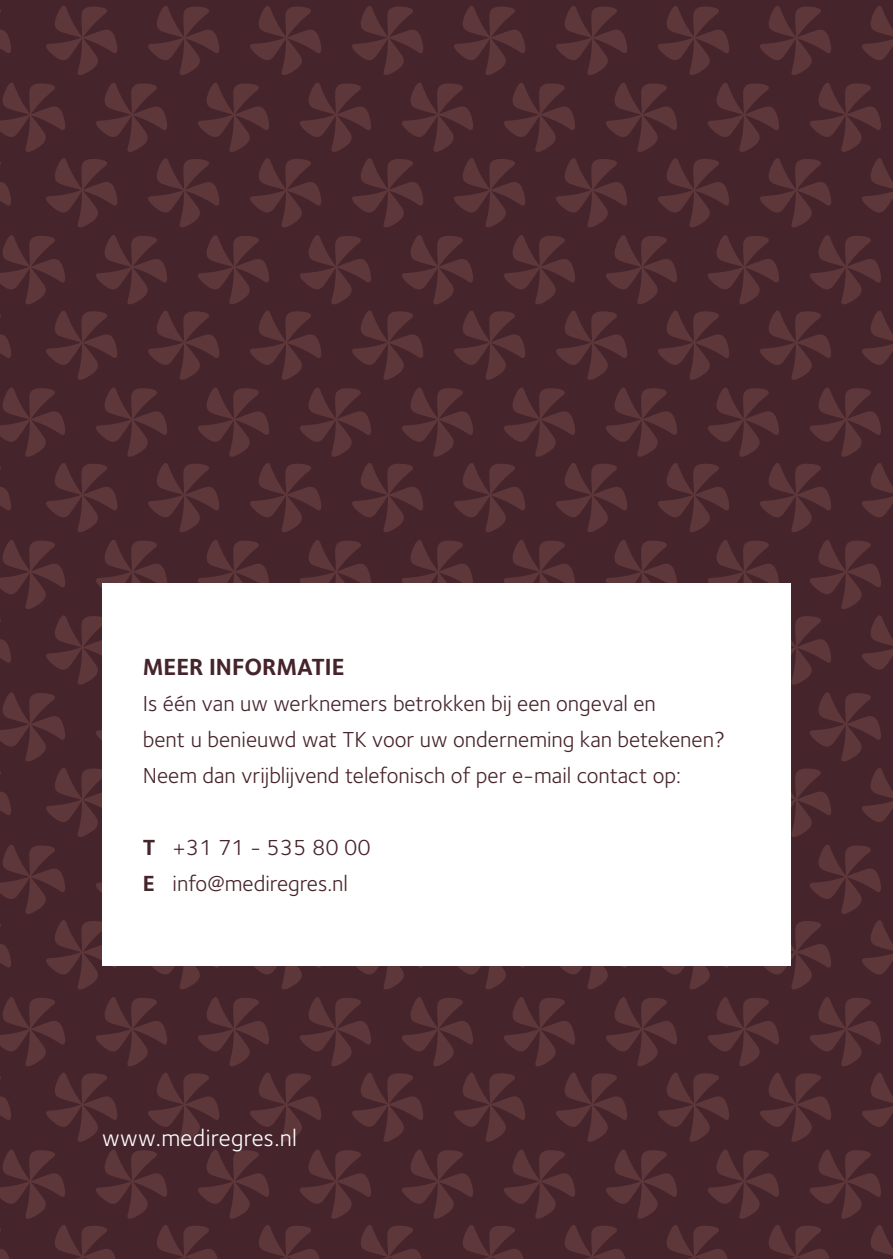
<style>
.page{position:relative;width:893px;height:1259px;background:#46242b}
.page>*{position:absolute;margin:0;border:0;box-sizing:border-box;transform-origin:0 0}
.t1{font:24px "Foundry Sterling";letter-spacing:.015em;color:#fff}
.t2{font:700 24px "Foundry Sterling";color:#46242b}
.t3{font:22.5px/36px "Foundry Sterling";color:#46242b}
.s1{font-weight:700}
</style>
<div class="page">
<svg style="left:0;top:83px;width:65px;height:69px"></svg>
<svg style="left:96px;top:83px;width:71px;height:69px"></svg>
<svg style="left:198px;top:83px;width:71px;height:69px"></svg>
<svg style="left:402px;top:83px;width:71px;height:69px"></svg>
<svg style="left:300px;top:83px;width:71px;height:69px"></svg>
<svg style="left:504px;top:83px;width:71px;height:69px"></svg>
<svg style="left:606px;top:83px;width:71px;height:69px"></svg>
<svg style="left:708px;top:83px;width:71px;height:69px"></svg>
<svg style="left:810px;top:83px;width:71px;height:69px"></svg>
<svg style="left:0;top:235px;width:65px;height:69px"></svg>
<svg style="left:96px;top:235px;width:71px;height:69px"></svg>
<svg style="left:198px;top:235px;width:71px;height:69px"></svg>
<svg style="left:402px;top:235px;width:71px;height:69px"></svg>
<svg style="left:300px;top:235px;width:71px;height:69px"></svg>
<svg style="left:504px;top:235px;width:71px;height:69px"></svg>
<svg style="left:606px;top:235px;width:71px;height:69px"></svg>
<svg style="left:708px;top:235px;width:71px;height:69px"></svg>
<svg style="left:810px;top:235px;width:71px;height:69px"></svg>
<svg style="left:0;top:387px;width:65px;height:70px"></svg>
<svg style="left:96px;top:387px;width:71px;height:70px"></svg>
<svg style="left:198px;top:387px;width:71px;height:70px"></svg>
<svg style="left:402px;top:387px;width:71px;height:70px"></svg>
<svg style="left:300px;top:387px;width:71px;height:70px"></svg>
<svg style="left:504px;top:387px;width:71px;height:70px"></svg>
<svg style="left:606px;top:387px;width:71px;height:70px"></svg>
<svg style="left:708px;top:387px;width:71px;height:70px"></svg>
<svg style="left:810px;top:387px;width:71px;height:70px"></svg>
<svg style="left:0;top:540px;width:65px;height:69px"></svg>
<svg style="left:96px;top:540px;width:71px;height:48px"></svg>
<svg style="left:198px;top:540px;width:71px;height:43px"></svg>
<svg style="left:402px;top:540px;width:71px;height:43px"></svg>
<svg style="left:300px;top:540px;width:71px;height:43px"></svg>
<svg style="left:504px;top:540px;width:71px;height:43px"></svg>
<svg style="left:606px;top:540px;width:71px;height:43px"></svg>
<svg style="left:708px;top:540px;width:71px;height:43px"></svg>
<svg style="left:810px;top:540px;width:71px;height:69px"></svg>
<svg style="left:0;top:692px;width:65px;height:69px"></svg>
<svg style="left:96px;top:730px;width:6px;height:10px"></svg>
<svg style="left:810px;top:692px;width:71px;height:69px"></svg>
<svg style="left:0;top:845px;width:65px;height:69px"></svg>
<svg style="left:96px;top:883px;width:6px;height:10px"></svg>
<svg style="left:810px;top:845px;width:71px;height:69px"></svg>
<svg style="left:0;top:997px;width:65px;height:69px"></svg>
<svg style="left:96px;top:997px;width:71px;height:69px"></svg>
<svg style="left:198px;top:997px;width:71px;height:69px"></svg>
<svg style="left:402px;top:997px;width:71px;height:69px"></svg>
<svg style="left:300px;top:997px;width:71px;height:69px"></svg>
<svg style="left:504px;top:997px;width:71px;height:69px"></svg>
<svg style="left:606px;top:997px;width:71px;height:69px"></svg>
<svg style="left:708px;top:997px;width:71px;height:69px"></svg>
<svg style="left:810px;top:997px;width:71px;height:69px"></svg>
<svg style="left:0;top:1149px;width:65px;height:69px"></svg>
<svg style="left:96px;top:1149px;width:71px;height:69px"></svg>
<svg style="left:198px;top:1149px;width:71px;height:69px"></svg>
<svg style="left:402px;top:1149px;width:71px;height:69px"></svg>
<svg style="left:300px;top:1149px;width:71px;height:69px"></svg>
<svg style="left:504px;top:1149px;width:71px;height:69px"></svg>
<svg style="left:606px;top:1149px;width:71px;height:69px"></svg>
<svg style="left:708px;top:1149px;width:71px;height:69px"></svg>
<svg style="left:810px;top:1149px;width:71px;height:69px"></svg>
<svg style="left:46px;top:158px;width:71px;height:69px"></svg>
<svg style="left:148px;top:158px;width:71px;height:69px"></svg>
<svg style="left:250px;top:158px;width:71px;height:69px"></svg>
<svg style="left:454px;top:158px;width:71px;height:69px"></svg>
<svg style="left:352px;top:158px;width:71px;height:69px"></svg>
<svg style="left:556px;top:158px;width:71px;height:69px"></svg>
<svg style="left:658px;top:158px;width:71px;height:69px"></svg>
<svg style="left:760px;top:158px;width:71px;height:69px"></svg>
<svg style="left:862px;top:158px;width:31px;height:55px"></svg>
<svg style="left:46px;top:311px;width:71px;height:69px"></svg>
<svg style="left:148px;top:311px;width:71px;height:69px"></svg>
<svg style="left:250px;top:311px;width:71px;height:69px"></svg>
<svg style="left:454px;top:311px;width:71px;height:69px"></svg>
<svg style="left:352px;top:311px;width:71px;height:69px"></svg>
<svg style="left:556px;top:311px;width:71px;height:69px"></svg>
<svg style="left:658px;top:311px;width:71px;height:69px"></svg>
<svg style="left:760px;top:311px;width:71px;height:69px"></svg>
<svg style="left:862px;top:311px;width:31px;height:54px"></svg>
<svg style="left:46px;top:463px;width:71px;height:69px"></svg>
<svg style="left:148px;top:463px;width:71px;height:69px"></svg>
<svg style="left:250px;top:463px;width:71px;height:69px"></svg>
<svg style="left:454px;top:463px;width:71px;height:69px"></svg>
<svg style="left:352px;top:463px;width:71px;height:69px"></svg>
<svg style="left:556px;top:463px;width:71px;height:69px"></svg>
<svg style="left:658px;top:463px;width:71px;height:69px"></svg>
<svg style="left:760px;top:463px;width:71px;height:69px"></svg>
<svg style="left:862px;top:463px;width:31px;height:54px"></svg>
<svg style="left:46px;top:615px;width:56px;height:69px"></svg>
<svg style="left:791px;top:616px;width:40px;height:68px"></svg>
<svg style="left:862px;top:615px;width:31px;height:55px"></svg>
<svg style="left:46px;top:768px;width:56px;height:69px"></svg>
<svg style="left:791px;top:768px;width:40px;height:69px"></svg>
<svg style="left:862px;top:768px;width:31px;height:54px"></svg>
<svg style="left:46px;top:920px;width:71px;height:69px"></svg>
<svg style="left:152px;top:966px;width:67px;height:23px"></svg>
<svg style="left:254px;top:966px;width:67px;height:23px"></svg>
<svg style="left:458px;top:966px;width:67px;height:23px"></svg>
<svg style="left:356px;top:966px;width:67px;height:23px"></svg>
<svg style="left:560px;top:966px;width:67px;height:23px"></svg>
<svg style="left:662px;top:966px;width:67px;height:23px"></svg>
<svg style="left:764px;top:921px;width:67px;height:68px"></svg>
<svg style="left:862px;top:920px;width:31px;height:54px"></svg>
<svg style="left:46px;top:1073px;width:71px;height:68px"></svg>
<svg style="left:148px;top:1073px;width:71px;height:68px"></svg>
<svg style="left:250px;top:1073px;width:71px;height:68px"></svg>
<svg style="left:454px;top:1073px;width:71px;height:68px"></svg>
<svg style="left:352px;top:1073px;width:71px;height:68px"></svg>
<svg style="left:556px;top:1073px;width:71px;height:68px"></svg>
<svg style="left:658px;top:1073px;width:71px;height:68px"></svg>
<svg style="left:760px;top:1073px;width:71px;height:68px"></svg>
<svg style="left:862px;top:1073px;width:31px;height:54px"></svg>
<svg style="left:55px;top:1225px;width:61px;height:34px"></svg>
<svg style="left:157px;top:1225px;width:61px;height:34px"></svg>
<svg style="left:259px;top:1225px;width:61px;height:34px"></svg>
<svg style="left:463px;top:1225px;width:61px;height:34px"></svg>
<svg style="left:361px;top:1225px;width:61px;height:34px"></svg>
<svg style="left:565px;top:1225px;width:61px;height:34px"></svg>
<svg style="left:667px;top:1225px;width:61px;height:34px"></svg>
<svg style="left:769px;top:1225px;width:60px;height:34px"></svg>
<svg style="left:871px;top:1225px;width:22px;height:34px"></svg>
<svg style="left:0;top:162px;width:11px;height:44px"></svg>
<svg style="left:46px;top:6px;width:71px;height:69px"></svg>
<svg style="left:148px;top:6px;width:71px;height:69px"></svg>
<svg style="left:250px;top:6px;width:71px;height:69px"></svg>
<svg style="left:454px;top:6px;width:71px;height:69px"></svg>
<svg style="left:352px;top:6px;width:71px;height:69px"></svg>
<svg style="left:556px;top:6px;width:71px;height:69px"></svg>
<svg style="left:658px;top:6px;width:71px;height:69px"></svg>
<svg style="left:760px;top:6px;width:71px;height:69px"></svg>
<svg style="left:862px;top:6px;width:31px;height:54px"></svg>
<svg style="left:0;top:10px;width:11px;height:43px"></svg>
<svg style="left:0;top:315px;width:11px;height:43px"></svg>
<svg style="left:0;top:467px;width:11px;height:43px"></svg>
<svg style="left:0;top:619px;width:11px;height:44px"></svg>
<svg style="left:0;top:772px;width:11px;height:43px"></svg>
<svg style="left:0;top:924px;width:11px;height:44px"></svg>
<svg style="left:0;top:1077px;width:11px;height:43px"></svg>
<svg style="left:0;top:1229px;width:9px;height:30px"></svg>
<div style="left:102px;top:583px;width:689px;height:383px;background:#fff"></div>
<p class="t2" style="left:143px;top:652px;width:203px">MEER INFORMATIE</p>
<p class="t3" style="left:143px;top:685px;width:584px">Is één van uw werknemers betrokken bij een ongeval en<br>bent u benieuwd wat TK voor uw onderneming kan betekenen?<br>Neem dan vrijblijvend telefonisch of per e-mail contact op:</p>
<p class="t3" style="left:143px;top:829px;width:229px"><span class="s1">T</span> +31 71 - 535 80 00<br><span class="s1">E</span> info@mediregres.nl</p>
<p class="t1" style="left:102px;top:1124px;width:197px">www.mediregres.nl</p>
</div>
